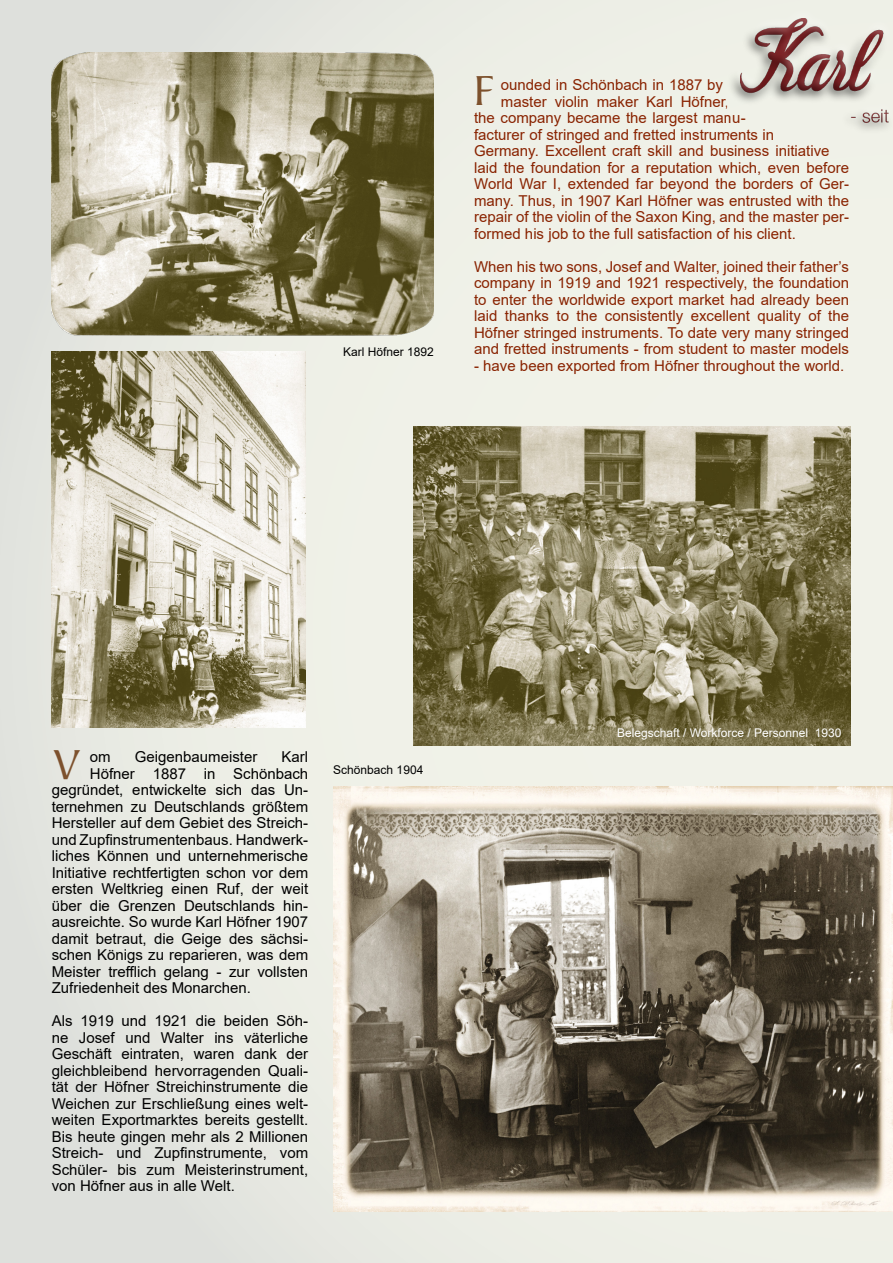
<style>
.page{position:relative;width:893px;height:1263px;background:#fff}
.page>*{position:absolute;margin:0;border:0;box-sizing:border-box;transform-origin:0 0}
.Überschfrift{font:45px "Baker Signet BT";color:#7d512d}
.Series_name_10pt_Bold{font:15px/16.5px "Arial";color:#000;text-align:justify}
.Tiny_type_6pt{font:15px/16.5px "Arial";color:#892301;text-align:justify}
.Basic_Description_8pt{font:12px "Arial";color:#fff}
.Basic_Description_8pt-2{font:12px "Arial";color:#000}
</style>
<div class="page">
<div style="left:0;top:0;width:893px;height:1263px;background:linear-gradient(to right,#e3e5df,#f4f5ea)"></div>
<img style="left:52px;top:351px;width:253px;height:377px">
<img style="left:51px;top:53px;width:383px;height:283px">
<img style="left:414px;top:426px;width:436px;height:320px">
<img style="left:333px;top:787px;width:560px;height:424px">
<div style="left:731px;top:5px;width:162px;height:122px;background:#eef0e7"></div>
<div style="left:726px;top:17px;width:167px;height:118px;background:#000;opacity:.6"></div>
<p class="Basic_Description_8pt-2" style="left:343px;top:343px;width:92px">Karl Höfner 1892</p>
<p class="Überschfrift" style="left:474px;top:61px;width:21px">F</p>
<p class="Tiny_type_6pt" style="left:501px;top:76px;width:224px">ounded in Schönbach in 1887 by</p>
<p class="Tiny_type_6pt" style="left:501px;top:93px;width:230px">master violin maker Karl Höfner,</p>
<p class="Tiny_type_6pt" style="left:474px;top:109px;width:273px">the company became the largest manu-</p>
<p class="Tiny_type_6pt" style="left:474px;top:126px;width:301px">facturer of stringed and fretted instruments in</p>
<p class="Tiny_type_6pt" style="left:474px;top:142px;width:357px">Germany. Excellent craft skill and business initiative</p>
<p class="Tiny_type_6pt" style="left:474px;top:159px;width:376px">laid the foundation for a reputation which, even before</p>
<p class="Tiny_type_6pt" style="left:474px;top:175px;width:376px">World War I, extended far beyond the borders of Ger-</p>
<p class="Tiny_type_6pt" style="left:474px;top:192px;width:376px">many. Thus, in 1907 Karl Höfner was entrusted with the</p>
<p class="Tiny_type_6pt" style="left:474px;top:208px;width:376px">repair of the violin of the Saxon King, and the master per-</p>
<p class="Tiny_type_6pt" style="left:474px;top:225px;width:323px">formed his job to the full satisfaction of his client.</p>
<p class="Tiny_type_6pt" style="left:474px;top:258px;width:377px">When his two sons, Josef and Walter, joined their father’s company in 1919 and 1921 respectively, the foundation to enter the worldwide export market had already been laid thanks to the consistently excellent quality of the Höfner stringed instruments. To date very many stringed and fretted instruments - from student to master models</p>
<p class="Tiny_type_6pt" style="left:474px;top:357px;width:372px">- have been exported from Höfner throughout the world.</p>
<p class="Überschfrift" style="left:54px;top:735px;width:26px">V</p>
<p class="Series_name_10pt_Bold" style="left:90px;top:748px;width:22px">om</p>
<p class="Series_name_10pt_Bold" style="left:135px;top:748px;width:124px">Geigenbaumeister</p>
<p class="Series_name_10pt_Bold" style="left:282px;top:748px;width:28px">Karl</p>
<p class="Series_name_10pt_Bold" style="left:90px;top:765px;width:220px">Höfner 1887 in Schönbach</p>
<p class="Series_name_10pt_Bold" style="left:52px;top:781px;width:258px">gegründet, entwickelte sich das Un-</p>
<p class="Series_name_10pt_Bold" style="left:52px;top:798px;width:258px">ternehmen zu Deutschlands größtem</p>
<p class="Series_name_10pt_Bold" style="left:52px;top:814px;width:258px">Hersteller auf dem Gebiet des Streich-</p>
<p class="Series_name_10pt_Bold" style="left:52px;top:831px;width:258px">und Zupfinstrumentenbaus. Handwerk-</p>
<p class="Series_name_10pt_Bold" style="left:52px;top:847px;width:258px">liches Können und unternehmerische</p>
<p class="Series_name_10pt_Bold" style="left:52px;top:864px;width:258px">Initiative rechtfertigten schon vor dem</p>
<p class="Series_name_10pt_Bold" style="left:52px;top:880px;width:258px">ersten Weltkrieg einen Ruf, der weit</p>
<p class="Series_name_10pt_Bold" style="left:52px;top:897px;width:258px">über die Grenzen Deutschlands hin-</p>
<p class="Series_name_10pt_Bold" style="left:52px;top:913px;width:258px">ausreichte. So wurde Karl Höfner 1907</p>
<p class="Series_name_10pt_Bold" style="left:52px;top:930px;width:257px">damit betraut, die Geige des sächsi-</p>
<p class="Series_name_10pt_Bold" style="left:52px;top:946px;width:258px">schen Königs zu reparieren, was dem</p>
<p class="Series_name_10pt_Bold" style="left:52px;top:963px;width:258px">Meister trefflich gelang - zur vollsten</p>
<p class="Series_name_10pt_Bold" style="left:52px;top:979px;width:201px">Zufriedenheit des Monarchen.</p>
<p class="Series_name_10pt_Bold" style="left:52px;top:1012px;width:258px">Als 1919 und 1921 die beiden Söh&shy;ne Josef und Walter ins väterliche Geschäft eintraten, waren dank der gleichbleibend hervorragenden Quali&shy;tät der Höfner Streichinstrumente die Weichen zur Erschließung eines welt&shy;weiten Exportmarktes bereits gestellt.<br>Bis heute gingen mehr als 2 Millionen Streich- und Zupfinstrumente, vom Schüler- bis zum Meisterinstrument, von Höfner aus in alle Welt.</p>
<p class="Basic_Description_8pt-2" style="left:333px;top:761px;width:92px">Schönbach 1904</p>
<p class="Basic_Description_8pt" style="left:617px;top:724px;width:226px">Belegschaft / Workforce / Personnel 1930</p>
</div>
